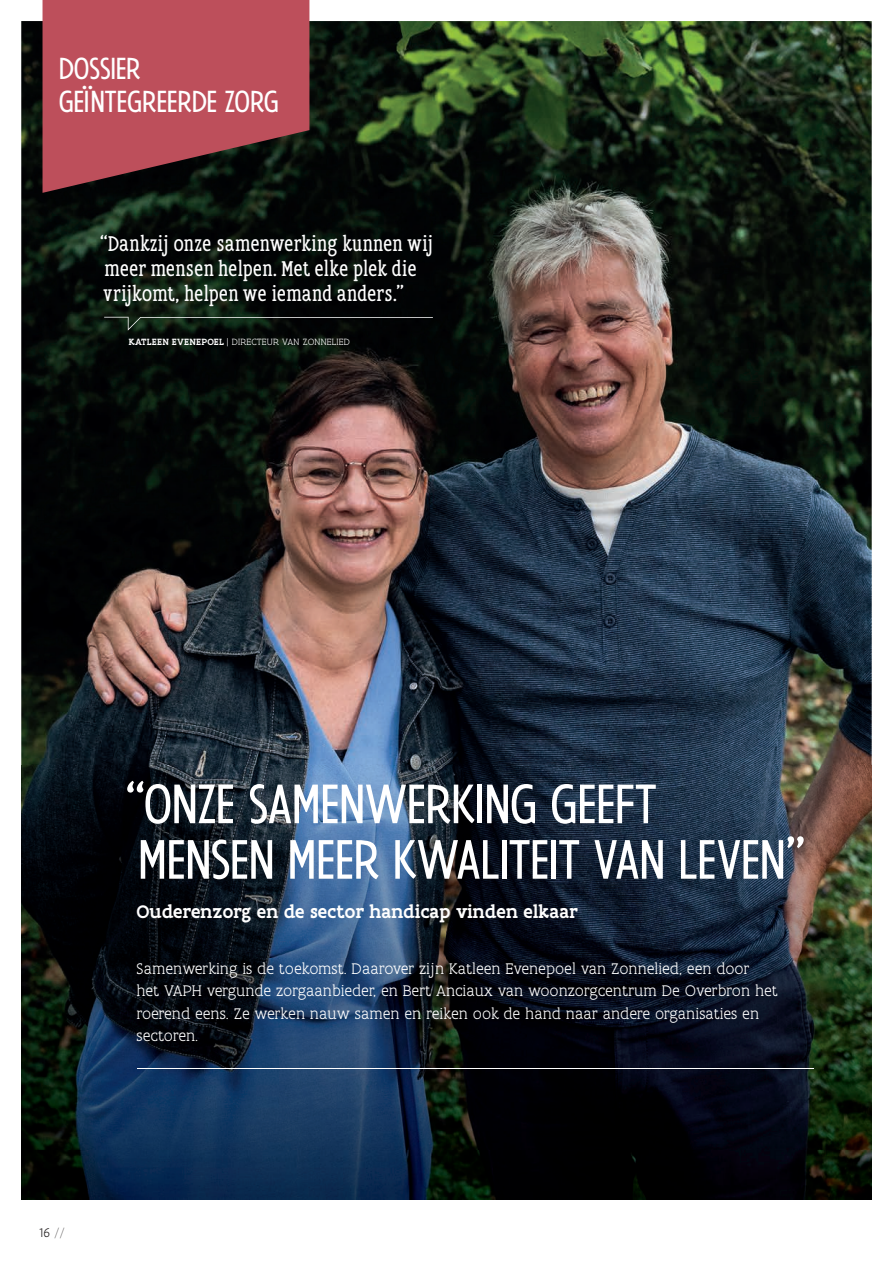
<style>
.page{position:relative;width:893px;height:1263px;background:#fff}
.page>*{position:absolute;margin:0;border:0;box-sizing:border-box;transform-origin:0 0}
.t1{font:condensed 60px/55.5px "Flanders Art Sans Pro";letter-spacing:-.02em;color:#fff}
.t2{font:condensed 33px/33px "Flanders Art Sans Pro";letter-spacing:-.015em;color:#fff}
.t3{font:condensed 23.1px/25.2px "Flanders Art Serif Pro";color:#fff}
.t4{font:500 19.5px "Flanders Art Serif Pro";color:#fff}
.t5{font:300 16.5px/22.5px "Flanders Art Serif Pro";color:#fff}
.t6{font:300 13.5px "Flanders Art Sans";color:#231f20}
.t7{font:300 9.75px "Flanders Art Serif Pro";letter-spacing:.02em;color:#fff}
.s1{font-weight:500}
.s2{font-family:"Flanders Art Sans Pro";font-weight:100}
</style>
<div class="page">
<img style="left:21px;top:21px;width:851px;height:744px">
<img style="left:21px;top:765px;width:851px;height:434px">
<svg style="left:43px;top:0;width:266px;height:193px;background:#9f444d"></svg>
<hr style="left:137px;top:1068px;width:676px;height:1px;background:#fff">
<svg style="left:104px;top:317px;width:329px;height:14px;background:#151f19"></svg>
<h2 class="t2" style="left:59px;top:53px;width:222px">DOSSIER<br>GEÏNTEGREERDE ZORG</h2>
<h3 class="t3" style="left:100px;top:231px;width:335px">“Dankzij onze samenwerking kunnen wij meer mensen helpen. Met elke plek die vrijkomt, helpen we iemand anders.”</h3>
<p class="t7" style="left:129px;top:336px;width:223px"><span class="s1">KATLEEN EVENEPOEL</span> | DIRECTEUR VAN ZONNELIED</p>
<h1 class="t1" style="left:125px;top:778px;width:683px">“ONZE SAMENWERKING GEEFT<br>MENSEN MEER KWALITEIT VAN LEVEN”</h1>
<p class="t4" style="left:136px;top:899px;width:443px">Ouderenzorg en de sector handicap vinden elkaar</p>
<p class="t5" style="left:136px;top:957px;width:643px">Samenwerking is de toekomst. Daarover zijn Katleen Evenepoel van Zonnelied, een door<br>het VAPH vergunde zorgaanbieder, en Bert Anciaux van woonzorgcentrum De Overbron het roerend eens. Ze werken nauw samen en reiken ook de hand naar andere organisaties en sectoren.</p>
<p class="t6" style="left:39px;top:1224px;width:27px">16 <span class="s2">//</span></p>
</div>
